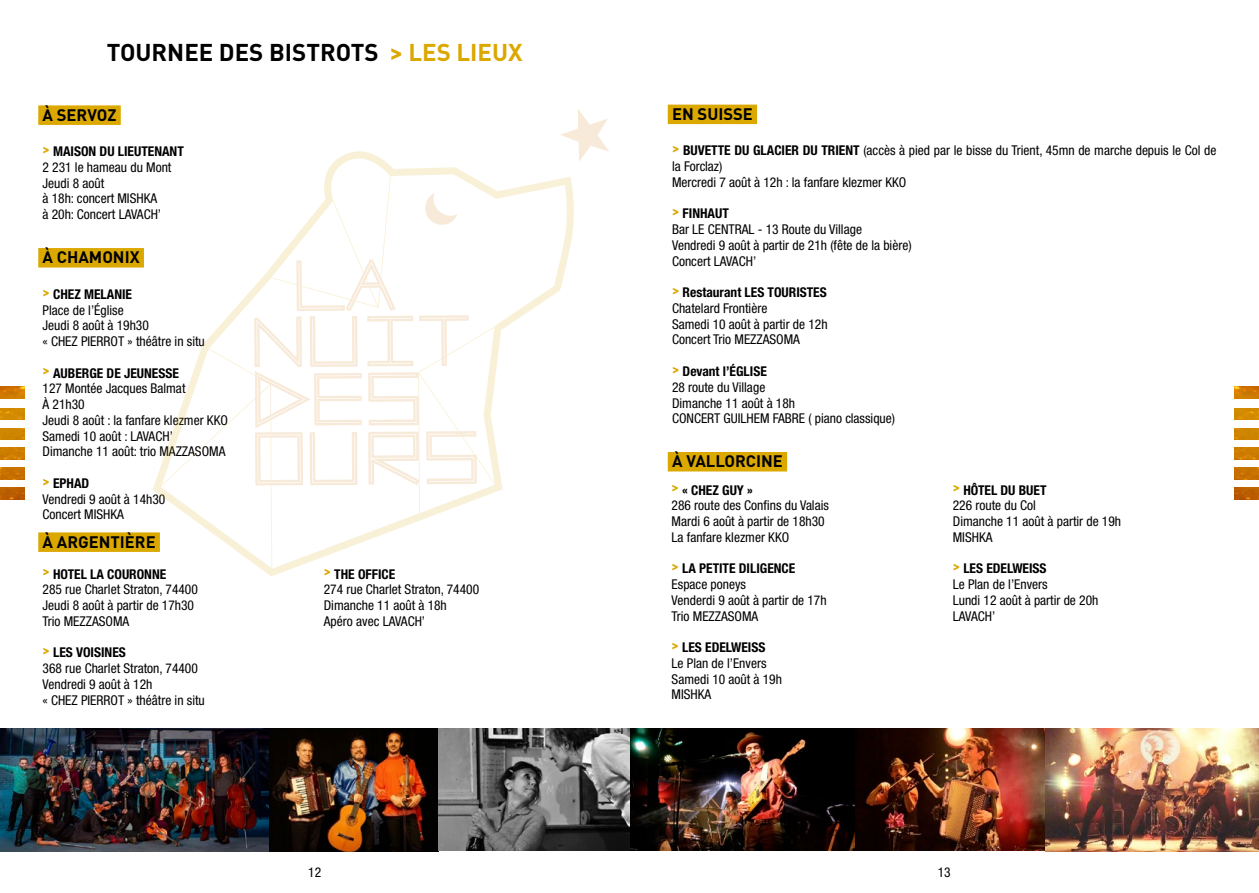
<style>
.page{position:relative;width:1259px;height:893px;background:#fff}
.page>*{position:absolute;margin:0;border:0;box-sizing:border-box;transform-origin:0 0}
.t1{font:700 24px "DIN Pro";color:#000}
.t2{font:700 16.5px "DIN Pro";color:#000}
.t3{font:condensed 13.5px/15.8px "Helvetica Neue LT Std";color:#000}
.s1{color:#dba800}
.s2{font-weight:700}
</style>
<div class="page">
<img style="left:1234px;top:387px;width:25px;height:11px">
<img style="left:0;top:387px;width:24px;height:11px">
<img style="left:1234px;top:408px;width:25px;height:12px">
<img style="left:0;top:408px;width:24px;height:12px">
<img style="left:1234px;top:428px;width:25px;height:12px">
<img style="left:0;top:428px;width:24px;height:12px">
<img style="left:1234px;top:448px;width:25px;height:11px">
<img style="left:0;top:448px;width:24px;height:11px">
<img style="left:1234px;top:468px;width:25px;height:11px">
<img style="left:0;top:468px;width:24px;height:11px">
<img style="left:1234px;top:488px;width:25px;height:11px">
<img style="left:0;top:488px;width:24px;height:11px">
<div style="left:668px;top:105px;width:89px;height:19px;background:#dba800"></div>
<div style="left:668px;top:452px;width:119px;height:19px;background:#dba800"></div>
<div style="left:38px;top:105px;width:83px;height:20px;background:#dba800"></div>
<div style="left:38px;top:248px;width:106px;height:20px;background:#dba800"></div>
<div style="left:38px;top:532px;width:122px;height:20px;background:#dba800"></div>
<img style="left:0;top:728px;width:1259px;height:123px">
<svg style="left:560px;top:109px;width:49px;height:52px"></svg>
<svg style="left:153px;top:143px;width:424px;height:433px"></svg>
<svg style="left:254px;top:259px;width:223px;height:226px"></svg>
<svg style="left:396px;top:188px;width:102px;height:61px"></svg>
<h1 class="t1" style="left:107px;top:36px;width:417px">TOURNEE DES BISTROTS <span class="s1">&gt; LES LIEUX</span></h1>
<p class="t2" style="left:43px;top:103px;width:75px">À SERVOZ</p>
<p class="t3" style="left:43px;top:143px;width:143px"><sup>&gt;</sup> <span class="s2">MAISON DU LIEUTENANT<br></span>2 231 le hameau du Mont<br>Jeudi 8 août<br>à 18h: concert MISHKA<br>à 20h: Concert LAVACH’</p>
<p class="t2" style="left:43px;top:246px;width:99px">À CHAMONIX</p>
<p class="t3" style="left:43px;top:286px;width:164px"><sup>&gt;</sup> <span class="s2">CHEZ MELANIE<br></span>Place de l’Église<br>Jeudi 8 août à 19h30<br>« CHEZ PIERROT » théâtre in situ</p>
<p class="t3" style="left:43px;top:365px;width:187px"><sup>&gt;</sup> <span class="s2">AUBERGE DE JEUNESSE<br></span>127 Montée Jacques Balmat<br>À 21h30<br>Jeudi 8 août : la fanfare klezmer KKO<br>Samedi 10 août : LAVACH’<br>Dimanche 11 août: trio MAZZASOMA</p>
<p class="t3" style="left:43px;top:475px;width:124px"><sup>&gt;</sup> <span class="s2">EPHAD<br></span>Vendredi 9 août à 14h30<br>Concert MISHKA</p>
<p class="t2" style="left:43px;top:530px;width:115px">À ARGENTIÈRE</p>
<p class="t3" style="left:43px;top:566px;width:157px"><sup>&gt;</sup> <span class="s2">HOTEL LA COURONNE<br></span>285 rue Charlet Straton, 74400<br>Jeudi 8 août à partir de 17h30<br>Trio MEZZASOMA</p>
<p class="t3" style="left:43px;top:645px;width:164px"><sup>&gt;</sup> <span class="s2">LES VOISINES<br></span>368 rue Charlet Straton, 74400<br>Vendredi 9 août à 12h<br>« CHEZ PIERROT » théâtre in situ</p>
<p class="t3" style="left:324px;top:566px;width:157px"><sup>&gt;</sup> <span class="s2">THE OFFICE<br></span>274 rue Charlet Straton, 74400<br>Dimanche 11 août à 18h<br>Apéro avec LAVACH’</p>
<p class="t2" style="left:672px;top:103px;width:82px">EN SUISSE</p>
<p class="t3" style="left:672px;top:143px;width:546px"><sup>&gt;</sup> <span class="s2">BUVETTE DU GLACIER DU TRIENT</span> (accès à pied par le bisse du Trient, 45mn de marche depuis le Col de la Forclaz)<br>Mercredi 7 août à 12h : la fanfare klezmer KKO</p>
<p class="t3" style="left:672px;top:206px;width:241px"><sup>&gt;</sup> <span class="s2">FINHAUT<br></span>Bar LE CENTRAL - 13 Route du Village<br>Vendredi 9 août à partir de 21h (fête de la bière)<br>Concert LAVACH’</p>
<p class="t3" style="left:672px;top:284px;width:157px"><sup>&gt;</sup> <span class="s2">Restaurant LES TOURISTES<br></span>Chatelard Frontière<br>Samedi 10 août à partir de 12h<br>Concert Trio MEZZASOMA</p>
<p class="t3" style="left:672px;top:363px;width:224px"><sup>&gt;</sup> <span class="s2">Devant l’ÉGLISE<br></span>28 route du Village<br>Dimanche 11 août à 18h<br>CONCERT GUILHEM FABRE ( piano classique)</p>
<p class="t2" style="left:672px;top:450px;width:112px">À VALLORCINE</p>
<p class="t3" style="left:671px;top:482px;width:159px"><sup>&gt;</sup> <span class="s2">« CHEZ GUY »<br></span>286 route des Confins du Valais<br>Mardi 6 août à partir de 18h30<br>La fanfare klezmer KKO</p>
<p class="t3" style="left:671px;top:560px;width:157px"><sup>&gt;</sup> <span class="s2">LA PETITE DILIGENCE<br></span>Espace poneys<br>Venderdi 9 août à partir de 17h<br>Trio MEZZASOMA</p>
<p class="t3" style="left:671px;top:639px;width:112px"><sup>&gt;</sup> <span class="s2">LES EDELWEISS<br></span>Le Plan de l’Envers<br>Samedi 10 août à 19h<br>MISHKA</p>
<p class="t3" style="left:953px;top:482px;width:170px"><sup>&gt;</sup> <span class="s2">HÔTEL DU BUET<br></span>226 route du Col<br>Dimanche 11 août à partir de 19h<br>MISHKA</p>
<p class="t3" style="left:953px;top:561px;width:147px"><sup>&gt;</sup> <span class="s2">LES EDELWEISS<br></span>Le Plan de l’Envers<br>Lundi 12 août à partir de 20h<br>LAVACH’</p>
<p class="t3" style="left:308px;top:864px;width:14px">12</p>
<p class="t3" style="left:937px;top:864px;width:14px">13</p>
</div>
